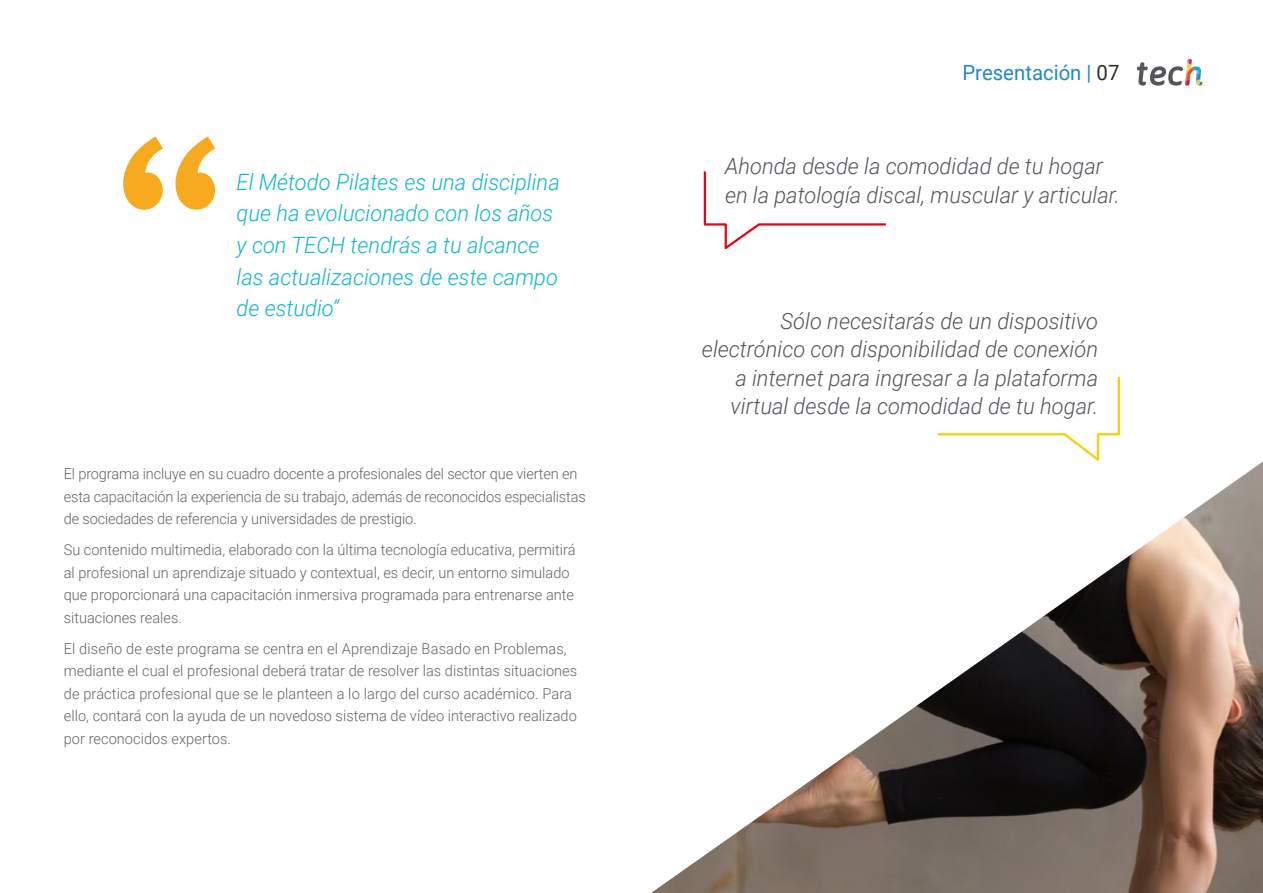
<style>
.page{position:relative;width:1263px;height:893px;background:#fff}
.page>*{position:absolute;margin:0;border:0;box-sizing:border-box;transform-origin:0 0}
.t1{font:italic 300 22.5px/28.5px "Roboto";color:#52555b;text-align:right}
.t2{font:italic 300 22.5px/31.5px "Roboto";color:#0fb6cf}
.t3{font:21px "Roboto";color:#2488c9}
.t4{font:300 15px/22.5px "Roboto";color:#61646a}
.s1{color:#312e20}
</style>
<div class="page">
<svg style="left:123px;top:136px;width:92px;height:74px"></svg>
<svg style="left:1137px;top:59px;width:65px;height:27px"></svg>
<svg style="left:937px;top:377px;width:183px;height:84px"></svg>
<svg style="left:703px;top:171px;width:183px;height:78px"></svg>
<img style="left:651px;top:461px;width:612px;height:432px">
<h1 class="t2" style="left:237px;top:165px;width:325px">El Método Pilates es una disciplina que ha evolucionado con los años y con TECH tendrás a tu alcance las actualizaciones de este campo de estudio”</h1>
<p class="t4" style="left:64px;top:462px;width:523px">El programa incluye en su cuadro docente a profesionales del sector que vierten en esta capacitación la experiencia de su trabajo, además de reconocidos especialistas de sociedades de referencia y universidades de prestigio.</p>
<p class="t4" style="left:64px;top:538px;width:513px">Su contenido multimedia, elaborado con la última tecnología educativa, permitirá al profesional un aprendizaje situado y contextual, es decir, un entorno simulado que proporcionará una capacitación inmersiva programada para entrenarse ante situaciones reales.</p>
<p class="t4" style="left:64px;top:636px;width:515px">El diseño de este programa se centra en el Aprendizaje Basado en Problemas, mediante el cual el profesional deberá tratar de resolver las distintas situaciones de práctica profesional que se le planteen a lo largo del curso académico. Para ello, contará con la ayuda de un novedoso sistema de vídeo interactivo realizado por reconocidos expertos.</p>
<h2 class="t3" style="left:962px;top:57px;width:159px">Presentación | <span class="s1">07</span></h2>
<h1 class="t1" style="left:725px;top:151px;width:396px;text-align:left">Ahonda desde la comodidad de tu hogar en la patología discal, muscular y articular.</h1>
<h1 class="t1" style="left:702px;top:306px;width:398px">Sólo necesitarás de un dispositivo electrónico con disponibilidad de conexión a internet para ingresar a la plataforma virtual desde la comodidad de tu hogar.</h1>
</div>
